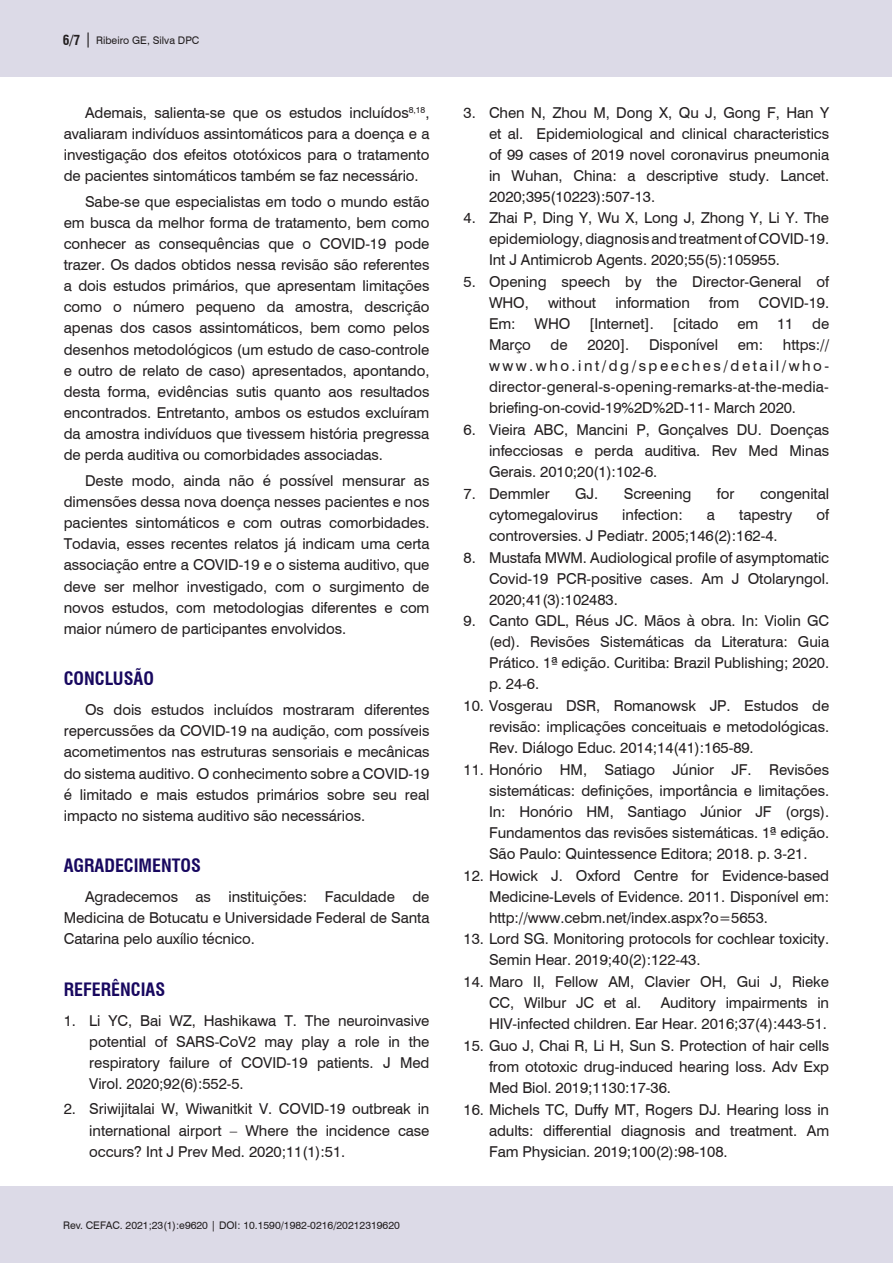
<style>
.page{position:relative;width:893px;height:1263px;background:#fff}
.page>*{position:absolute;margin:0;border:0;box-sizing:border-box;transform-origin:0 0}
.Nivel_1{font:700 condensed 18px "Swiss 721 BT";color:#18085f}
.Corpo_do_texto{font:15px/21.1px "Swiss 721 BT";letter-spacing:-.005em;color:#231f20;text-align:justify}
.t1{font:10.5px "Swiss 721 BT";color:#231f20}
.s1{font-weight:700;font-stretch:condensed;font-size:13.5px}
.s2{font-size:15px}
</style>
<div class="page">
<div style="left:0;top:1186px;width:892px;height:77px;background:#dcdae7"></div>
<div style="left:0;top:0;width:892px;height:77px;background:#dcdae7"></div>
<p class="t1" style="left:63px;top:34px;width:138px"><span class="s1">6/7</span> <span class="s2">|</span> Ribeiro GE, Silva DPC</p>
<p class="Corpo_do_texto" style="left:64px;top:102px;width:367px;text-indent:21px">Ademais, salienta-se que os estudos incluídos<sup>8,18</sup>, avaliaram indivíduos assintomáticos para a doença e a investigação dos efeitos ototóxicos para o tratamento de pacientes sintomáticos também se faz necessário.</p>
<p class="Corpo_do_texto" style="left:64px;top:191px;width:367px;text-indent:21px">Sabe-se que especialistas em todo o mundo estão em busca da melhor forma de tratamento, bem como conhecer as consequências que o COVID-19 pode trazer. Os dados obtidos nessa revisão são referentes a dois estudos primários, que apresentam limitações como o número pequeno da amostra, descrição apenas dos casos assintomáticos, bem como pelos desenhos metodológicos (um estudo de caso-controle e outro de relato de caso) apresentados, apontando, desta forma, evidências sutis quanto aos resultados encontrados. Entretanto, ambos os estudos excluíram da amostra indivíduos que tivessem história pregressa de perda auditiva ou comorbidades associadas.</p>
<p class="Corpo_do_texto" style="left:64px;top:470px;width:367px;text-indent:21px">Deste modo, ainda não é possível mensurar as dimensões dessa nova doença nesses pacientes e nos pacientes sintomáticos e com outras comorbidades.<br>Todavia, esses recentes relatos já indicam uma certa associação entre a COVID-19 e o sistema auditivo, que deve ser melhor investigado, com o surgimento de novos estudos, com metodologias diferentes e com maior número de participantes envolvidos.</p>
<p class="Nivel_1" style="left:64px;top:668px;width:92px">CONCLUSÃO</p>
<p class="Corpo_do_texto" style="left:64px;top:699px;width:367px;text-indent:21px">Os dois estudos incluídos mostraram diferentes repercussões da COVID-19 na audição, com possíveis acometimentos nas estruturas sensoriais e mecânicas do sistema auditivo. O conhecimento sobre a COVID-19 é limitado e mais estudos primários sobre seu real impacto no sistema auditivo são necessários.</p>
<p class="Nivel_1" style="left:64px;top:855px;width:139px">AGRADECIMENTOS</p>
<p class="Corpo_do_texto" style="left:64px;top:886px;width:367px;text-indent:21px">Agradecemos as instituições: Faculdade de Medicina de Botucatu e Universidade Federal de Santa Catarina pelo auxílio técnico.</p>
<p class="Nivel_1" style="left:64px;top:978px;width:103px">REFERÊNCIAS</p>
<p class="Corpo_do_texto" style="left:89px;top:1009px;width:342px;text-indent:-26px">1. Li YC, Bai WZ, Hashikawa T. The neuroinvasive potential of SARS-CoV2 may play a role in the respiratory failure of COVID-19 patients. J Med Virol. 2020;92(6):552-5.</p>
<p class="Corpo_do_texto" style="left:89px;top:1098px;width:342px;text-indent:-26px">2. Sriwijitalai W, Wiwanitkit V. COVID-19 outbreak in international airport – Where the incidence case occurs? Int J Prev Med. 2020;11(1):51.</p>
<p class="t1" style="left:63px;top:1218px;width:338px">Rev. CEFAC. 2021;23(1):e9620 | DOI: 10.1590/1982-0216/20212319620</p>
<p class="Corpo_do_texto" style="left:489px;top:102px;width:342px;text-indent:-26px">3. Chen N, Zhou M, Dong X, Qu J, Gong F, Han Y et al. Epidemiological and clinical characteristics of 99 cases of 2019 novel coronavirus pneumonia in Wuhan, China: a descriptive study. Lancet.<br>2020;395(10223):507-13.</p>
<p class="Corpo_do_texto" style="left:489px;top:208px;width:342px;text-indent:-26px">4. Zhai P, Ding Y, Wu X, Long J, Zhong Y, Li Y. The epidemiology, diagnosis and treatment of COVID-19.<br>Int J Antimicrob Agents. 2020;55(5):105955.</p>
<p class="Corpo_do_texto" style="left:489px;top:271px;width:342px;text-indent:-26px">5. Opening speech by the Director-General of<br>WHO,</p>
<p class="Corpo_do_texto" style="left:489px;top:292px;width:342px;text-indent:270px">COVID-19.<br>Em: WHO [Internet]. [citado em 11 de Março</p>
<p class="Corpo_do_texto" style="left:548px;top:292px;width:50px">without</p>
<p class="Corpo_do_texto" style="left:615px;top:292px;width:76px">information</p>
<p class="Corpo_do_texto" style="left:709px;top:292px;width:32px">from</p>
<p class="Corpo_do_texto" style="left:551px;top:334px;width:19px">de</p>
<p class="Corpo_do_texto" style="left:587px;top:334px;width:43px">2020].</p>
<p class="Corpo_do_texto" style="left:649px;top:334px;width:70px">Disponível</p>
<p class="Corpo_do_texto" style="left:738px;top:334px;width:27px">em:</p>
<p class="Corpo_do_texto" style="left:489px;top:334px;width:342px;text-indent:294px">https:// www.who.int/dg/speeches/detail/who&shy;director-general-s-opening-remarks-at-the-media&shy;briefing-on-covid-19%2D%2D-11- March 2020.</p>
<p class="Corpo_do_texto" style="left:489px;top:419px;width:342px;text-indent:-26px">6. Vieira ABC, Mancini P, Gonçalves DU. Doenças infecciosas e perda auditiva. Rev Med Minas Gerais. 2010;20(1):102-6.</p>
<p class="Corpo_do_texto" style="left:463px;top:483px;width:88px">7. Demmler</p>
<p class="Corpo_do_texto" style="left:575px;top:483px;width:118px">GJ. Screening</p>
<p class="Corpo_do_texto" style="left:717px;top:483px;width:19px">for</p>
<p class="Corpo_do_texto" style="left:760px;top:483px;width:71px">congenital</p>
<p class="Corpo_do_texto" style="left:489px;top:504px;width:111px">cytomegalovirus</p>
<p class="Corpo_do_texto" style="left:622px;top:504px;width:62px">infection:</p>
<p class="Corpo_do_texto" style="left:707px;top:504px;width:10px">a</p>
<p class="Corpo_do_texto" style="left:739px;top:504px;width:55px">tapestry</p>
<p class="Corpo_do_texto" style="left:817px;top:504px;width:14px">of</p>
<p class="Corpo_do_texto" style="left:489px;top:525px;width:290px">controversies. J Pediatr. 2005;146(2):162-4.</p>
<p class="Corpo_do_texto" style="left:489px;top:547px;width:342px;text-indent:-26px">8. Mustafa MWM. Audiological profile of asymptomatic Covid-19 PCR-positive cases. Am J Otolaryngol.<br>2020;41(3):102483.</p>
<p class="Corpo_do_texto" style="left:489px;top:610px;width:342px;text-indent:-26px">9. Canto GDL, Réus JC. Mãos à obra. In: Violin GC (ed). Revisões Sistemáticas da Literatura: Guia Prático. 1ª edição. Curitiba: Brazil Publishing; 2020. p. 24-6.</p>
<p class="Corpo_do_texto" style="left:489px;top:695px;width:342px;text-indent:-26px">10. Vosgerau DSR, Romanowsk JP. Estudos de revisão: implicações conceituais e metodológicas.<br>Rev. Diálogo Educ. 2014;14(41):165-89.</p>
<p class="Corpo_do_texto" style="left:489px;top:759px;width:342px;text-indent:-26px">11. Honório HM, Satiago Júnior JF. Revisões sistemáticas: definições, importância e limitações.<br>In: Honório HM, Santiago Júnior JF (orgs).<br>Fundamentos das revisões sistemáticas. 1ª edição.<br>São Paulo: Quintessence Editora; 2018. p. 3-21.</p>
<p class="Corpo_do_texto" style="left:489px;top:865px;width:342px;text-indent:-26px">12. Howick J. Oxford Centre for Evidence-based Medicine-Levels of Evidence. 2011. Disponível em: http://www.cebm.net/index.aspx?o=5653.</p>
<p class="Corpo_do_texto" style="left:489px;top:928px;width:342px;text-indent:-26px">13. Lord SG. Monitoring protocols for cochlear toxicity.<br>Semin Hear. 2019;40(2):122-43.</p>
<p class="Corpo_do_texto" style="left:489px;top:971px;width:342px;text-indent:-26px">14. Maro II, Fellow AM, Clavier OH, Gui J, Rieke<br>CC, Wilbur JC et al.</p>
<p class="Corpo_do_texto" style="left:489px;top:992px;width:342px;text-align:right">Auditory impairments in<br>HIV-infected children. Ear Hear. 2016;37(4):443-51.</p>
<p class="Corpo_do_texto" style="left:489px;top:1035px;width:342px;text-indent:-26px">15. Guo J, Chai R, Li H, Sun S. Protection of hair cells from ototoxic drug-induced hearing loss. Adv Exp Med Biol. 2019;1130:17-36.</p>
<p class="Corpo_do_texto" style="left:489px;top:1099px;width:342px;text-indent:-26px">16. Michels TC, Duffy MT, Rogers DJ. Hearing loss in adults: differential diagnosis and treatment. Am Fam Physician. 2019;100(2):98-108.</p>
</div>
